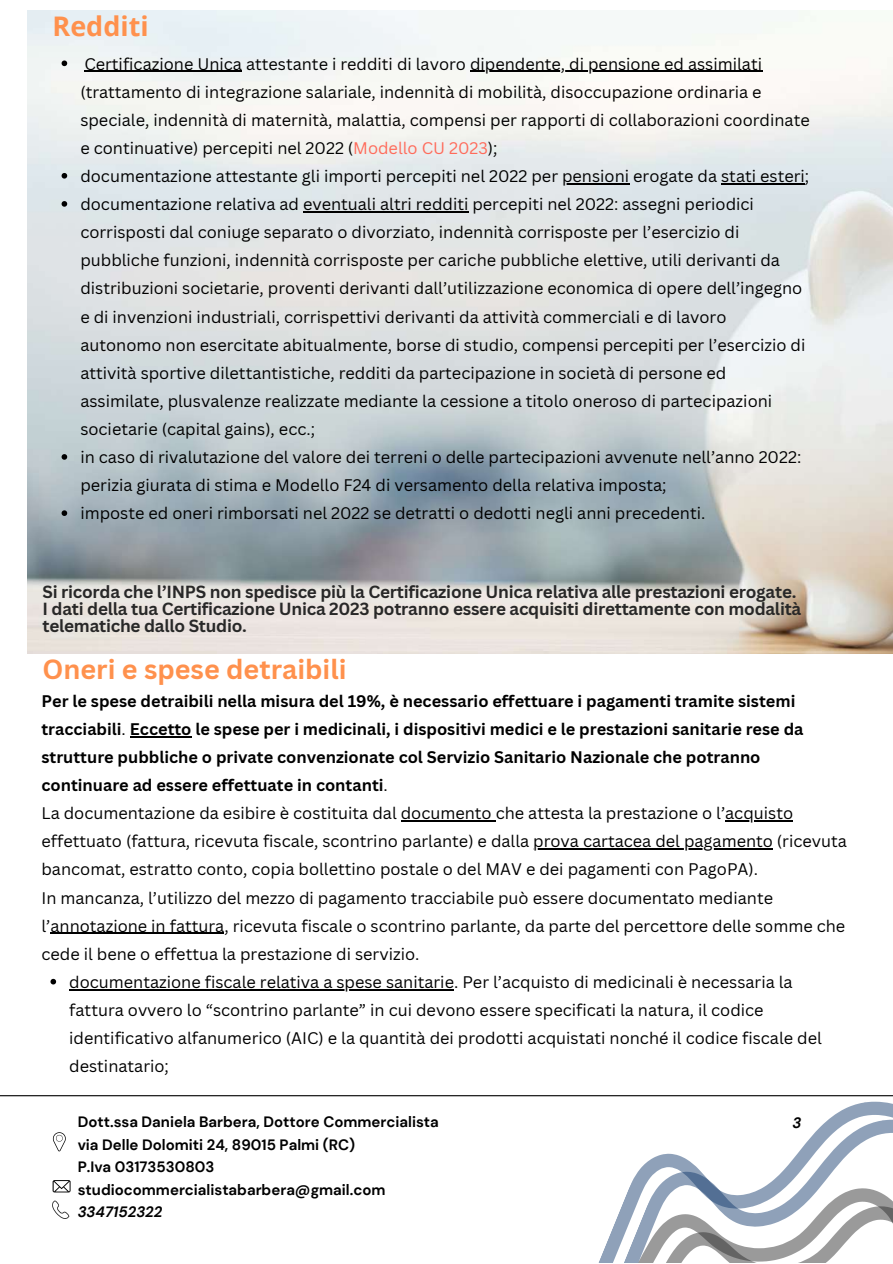
<style>
.page{position:relative;width:893px;height:1264px;background:#fff}
.page>*{position:absolute;margin:0;border:0;box-sizing:border-box;transform-origin:0 0}
.t1{font:700 27px "Canva Sans";color:#ff914d}
.t2{font:700 27px "Open Sans";color:#ff914d}
.t3{font:700 17.1px/16.8px "Canva Sans";letter-spacing:-.015em;color:#282828}
.t4{font:16.35px/28px "Canva Sans";color:#000}
.t5{font:700 15px/22.5px "DM Sans";color:#000}
.t6{font:italic 700 15px "DM Sans";color:#000}
.s1{color:#ff6b5b}
.s2{font-weight:700}
</style>
<div class="page">
<hr style="left:0;top:1095px;width:892px;height:1px;background:#000">
<img style="left:27px;top:11px;width:865px;height:642px">
<svg style="left:62px;top:60px;width:5px;height:6px"></svg>
<hr style="left:84px;top:71px;width:158px;height:1px;background:#000">
<hr style="left:470px;top:71px;width:292px;height:1px;background:#000">
<svg style="left:62px;top:173px;width:5px;height:6px"></svg>
<hr style="left:562px;top:183px;width:67px;height:1px;background:#000">
<hr style="left:721px;top:183px;width:83px;height:1px;background:#000">
<svg style="left:62px;top:201px;width:5px;height:6px"></svg>
<hr style="left:303px;top:211px;width:165px;height:1px;background:#000">
<svg style="left:62px;top:454px;width:5px;height:6px"></svg>
<svg style="left:62px;top:510px;width:5px;height:6px"></svg>
<svg style="left:579px;top:1095px;width:313px;height:21px"></svg>
<svg style="left:599px;top:1116px;width:293px;height:146px"></svg>
<svg style="left:50px;top:978px;width:6px;height:6px"></svg>
<hr style="left:69px;top:988px;width:385px;height:2px;background:#000">
<hr style="left:130px;top:736px;width:61px;height:1px;background:#000">
<hr style="left:401px;top:820px;width:94px;height:1px;background:#000">
<hr style="left:725px;top:820px;width:68px;height:1px;background:#000">
<hr style="left:533px;top:848px;width:239px;height:1px;background:#000">
<hr style="left:50px;top:932px;width:174px;height:1px;background:#000">
<svg style="left:53px;top:1132px;width:13px;height:19px"></svg>
<svg style="left:53px;top:1180px;width:18px;height:12px"></svg>
<svg style="left:52px;top:1200px;width:18px;height:18px"></svg>
<h1 class="t2" style="left:53px;top:7px;width:97px">Redditi</h1>
<p class="t4" style="left:80px;top:49px;width:730px">Certificazione Unica attestante i redditi di lavoro dipendente, di pensione ed assimilati (trattamento di integrazione salariale, indennità di mobilità, disoccupazione ordinaria e speciale, indennità di maternità, malattia, compensi per rapporti di collaborazioni coordinate e continuative) percepiti nel 2022 (<span class="s1">Modello CU 2023</span>);<br>documentazione attestante gli importi percepiti nel 2022 per pensioni erogate da stati esteri; documentazione relativa ad eventuali altri redditi percepiti nel 2022: assegni periodici corrisposti dal coniuge separato o divorziato, indennità corrisposte per l’esercizio di pubbliche funzioni, indennità corrisposte per cariche pubbliche elettive, utili derivanti da distribuzioni societarie, proventi derivanti dall’utilizzazione economica di opere dell’ingegno e di invenzioni industriali, corrispettivi derivanti da attività commerciali e di lavoro autonomo non esercitate abitualmente, borse di studio, compensi percepiti per l’esercizio di attività sportive dilettantistiche, redditi da partecipazione in società di persone ed assimilate, plusvalenze realizzate mediante la cessione a titolo oneroso di partecipazioni societarie (capital gains), ecc.;<br>in caso di rivalutazione del valore dei terreni o delle partecipazioni avvenute nell’anno 2022: perizia giurata di stima e Modello F24 di versamento della relativa imposta;<br>imposte ed oneri rimborsati nel 2022 se detratti o dedotti negli anni precedenti.</p>
<p class="t3" style="left:42px;top:583px;width:760px">Si ricorda che l’INPS non spedisce più la Certificazione Unica relativa alle prestazioni erogate.<br>I dati della tua Certificazione Unica 2023 potranno essere acquisiti direttamente con modalità telematiche dallo Studio.</p>
<h1 class="t1" style="left:42px;top:650px;width:305px">Oneri e spese detraibili</h1>
<p class="t4" style="left:41px;top:686px;width:806px"><span class="s2">Per le spese detraibili nella misura del 19%, è necessario effettuare i pagamenti tramite sistemi tracciabili</span>. <span class="s2">Eccetto le spese per i medicinali, i dispositivi medici e le prestazioni sanitarie rese da strutture pubbliche o private convenzionate col Servizio Sanitario Nazionale che potranno continuare ad essere effettuate in contanti</span>.<br>La documentazione da esibire è costituita dal documento che attesta la prestazione o l’acquisto effettuato (fattura, ricevuta fiscale, scontrino parlante) e dalla prova cartacea del pagamento (ricevuta bancomat, estratto conto, copia bollettino postale o del MAV e dei pagamenti con PagoPA).<br>In mancanza, l’utilizzo del mezzo di pagamento tracciabile può essere documentato mediante l’annotazione in fattura, ricevuta fiscale o scontrino parlante, da parte del percettore delle somme che cede il bene o effettua la prestazione di servizio.</p>
<p class="t4" style="left:69px;top:967px;width:754px">documentazione fiscale relativa a spese sanitarie. Per l’acquisto di medicinali è necessaria la fattura ovvero lo “scontrino parlante” in cui devono essere specificati la natura, il codice identificativo alfanumerico (AIC) e la quantità dei prodotti acquistati nonché il codice fiscale del destinatario;</p>
<p class="t5" style="left:78px;top:1110px;width:362px">Dott.ssa Daniela Barbera, Dottore Commercialista via Delle Dolomiti 24, 89015 Palmi (RC)<br>P.Iva 03173530803 studiocommercialistabarbera@gmail.com</p>
<p class="t6" style="left:78px;top:1202px;width:86px">3347152322</p>
<p class="t6" style="left:792px;top:1112px;width:10px">3</p>
</div>
